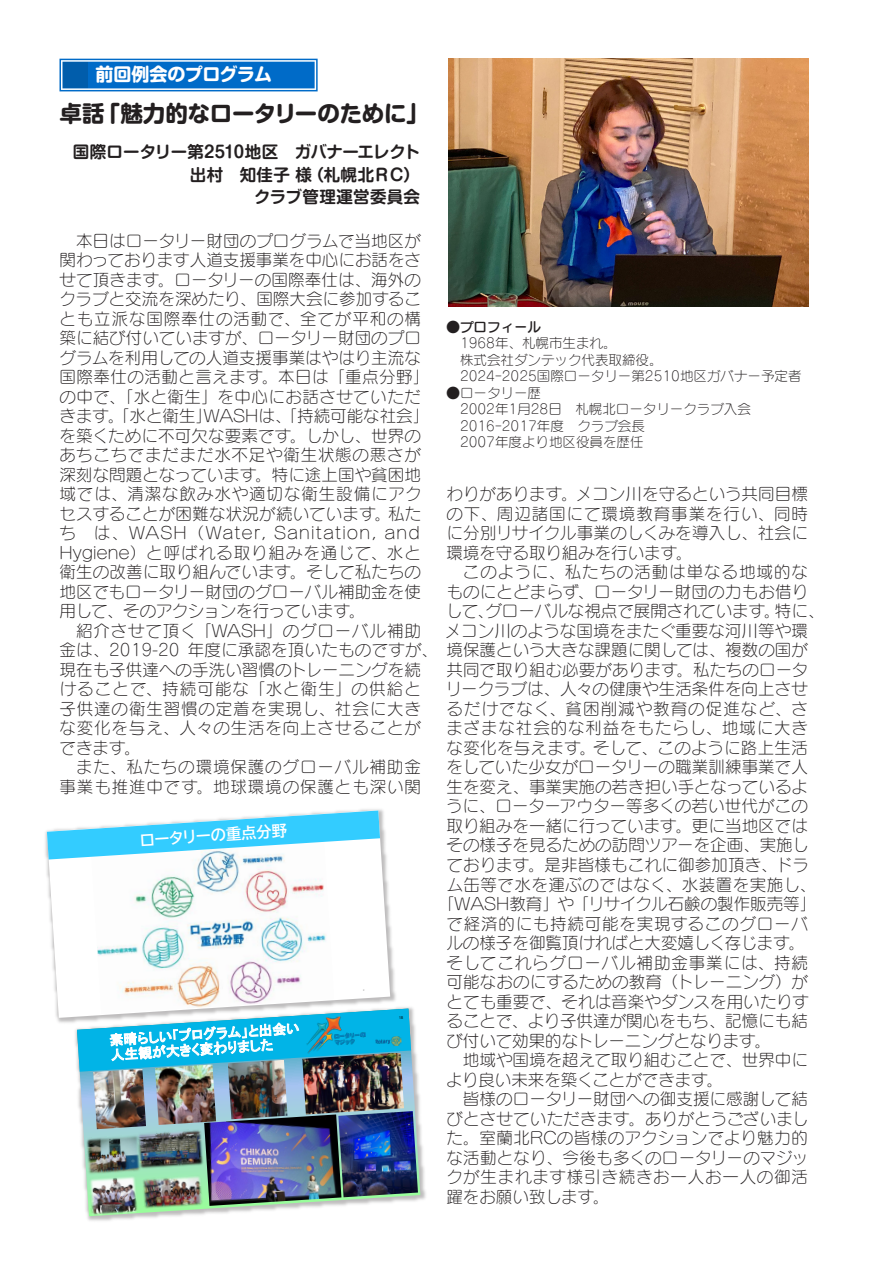
<style>
.page{position:relative;width:893px;height:1263px;background:#fff}
.page>*{position:absolute;margin:0;border:0;box-sizing:border-box;transform-origin:0 0}
.t1{font:700 22.5px "Shin M Go Pro";letter-spacing:-.01em;color:#231f20}
.t2{font:700 18px "Shin M Go Pro";letter-spacing:-.025em;color:#fff}
.t3{font:16.5px/19.5px "Seurat Pro L";letter-spacing:.005em;color:#231f20}
.t4{font:16.5px "Seurat Pro L";letter-spacing:.055em;color:#231f20}
.t5{font:700 16.5px/22.5px "Shin M Go Pro De";letter-spacing:.01em;color:#231f20;text-align:right}
.t6{font:16.5px "Seurat Pro L";letter-spacing:.06em;color:#231f20}
.t7{font:16.5px "Seurat Pro L";letter-spacing:.03em;color:#231f20}
.t8{font:16.5px "Seurat Pro L";letter-spacing:.035em;color:#231f20}
.t9{font:16.5px "Seurat Pro L";letter-spacing:.05em;color:#231f20}
.t10{font:16.5px "Seurat Pro L";letter-spacing:.045em;color:#231f20}
.t11{font:15.3px "BIZ UDP Gothic Bold";color:#fff}
.t12{font:13.8px/14.9px "MS P Gothic";color:#fff}
.t13{font:13.5px/16.5px "Seurat Pro L";color:#231f20}
.t14{font:13.5px "Seurat Pro DB";color:#231f20}
</style>
<div class="page">
<div style="left:59px;top:59px;width:259px;height:32px;border:3px solid #006bc8"></div>
<svg style="left:61px;top:60px;width:255px;height:30px;background:#1c7acb"></svg>
<img style="left:449px;top:58px;width:359px;height:249px">
<img style="left:45px;top:809px;width:351px;height:214px">
<svg style="left:47px;top:810px;width:343px;height:208px"></svg>
<img style="left:91px;top:859px;width:243px;height:145px">
<svg style="left:47px;top:810px;width:333px;height:49px"></svg>
<img style="left:73px;top:1004px;width:353px;height:217px">
<svg style="left:77px;top:1008px;width:343px;height:208px"></svg>
<img style="left:85px;top:1134px;width:58px;height:42px">
<img style="left:93px;top:1072px;width:53px;height:57px">
<img style="left:302px;top:1072px;width:102px;height:42px">
<img style="left:89px;top:1175px;width:50px;height:41px">
<img style="left:155px;top:1072px;width:61px;height:53px">
<img style="left:228px;top:1072px;width:59px;height:42px">
<img style="left:137px;top:1128px;width:67px;height:42px">
<img style="left:142px;top:1174px;width:62px;height:36px">
<img style="left:204px;top:1114px;width:137px;height:92px">
<img style="left:338px;top:1111px;width:80px;height:86px">
<img style="left:77px;top:1008px;width:334px;height:64px">
<p class="t2" style="left:95px;top:60px;width:178px">前回例会のプログラム</p>
<h1 class="t1" style="left:60px;top:95px;width:371px">卓話「魅力的なロータリーのために」</h1>
<p class="t5" style="left:73px;top:139px;width:349px">国際ロータリー第2510地区　ガバナーエレクト　出村　知佳子 様（札幌北ＲＣ）<br>クラブ管理運営委員会</p>
<p class="t3" style="left:60px;top:230px;width:379px">　本日はロータリー財団のプログラムで当地区が関わっております人道支援事業を中心にお話をさせて頂きます。ロータリーの国際奉仕は、海外のクラブと交流を深めたり、国際大会に参加することも立派な国際奉仕の活動で、全てが平和の構築に結び付いていますが、ロータリー財団のプログラムを利用しての人道支援事業はやはり主流な国際奉仕の活動と言えます。本日は「重点分野」の中で、「水と衛生」を中心にお話させていただきます。「水と衛生」ＷＡＳＨは、「持続可能な社会」を築くために不可欠な要素です。しかし、世界のあちこちでまだまだ水不足や衛生状態の悪さが深刻な問題となっています。特に途上国や貧困地域では、清潔な飲み水や適切な衛生設備にアクセスすることが困難な状況が続いています。私たち は、WASH（Water, Sanitation, and<br>Hygiene）と呼ばれる取り組みを通じて、水と衛生の改善に取り組んでいます。そして私たちの地区でもロータリー財団のグローバル補助金を使用して、そのアクションを行っています。<br>　紹介させて頂く「WASH」のグローバル補助金は、2019-20 年度に承認を頂いたものですが、現在も子供達への手洗い習慣のトレーニングを続けることで、持続可能な「水と衛生」の供給と子供達の衛生習慣の定着を実現し、社会に大きな変化を与え、人々の生活を向上させることができます。<br>　また、私たちの環境保護のグローバル補助金事業も推進中です。地球環境の保護とも深い関</p>
<p class="t11" style="left:140px;top:833px;width:148px;rotate:-4deg">ロータリーの重点分野</p>
<p class="t12" style="left:109px;top:1033px;width:192px;rotate:-4deg">素晴らしい「プログラム」と出会い人生観が大きく変わりました</p>
<p class="t14" style="left:446px;top:318px;width:96px">●プロフィール</p>
<p class="t13" style="left:446px;top:335px;width:357px">　1968年、札幌市生まれ。<br>　株式会社ダンテック代表取締役。<br>　2024ｰ2025国際ロータリー第2510地区ガバナー予定者</p>
<p class="t13" style="left:446px;top:384px;width:306px">●ロータリー歴<br>　2002年1月28日　札幌北ロータリークラブ入会　2016ｰ2017年度　クラブ会長<br>　2007年度より地区役員を歴任</p>
<p class="t3" style="left:446px;top:484px;width:363px">わりがあります。メコン川を守るという共同目標</p>
<p class="t4" style="left:446px;top:503px;width:363px">の下、周辺諸国にて環境教育事業を行い、同時</p>
<p class="t3" style="left:446px;top:523px;width:363px">に分別リサイクル事業のしくみを導入し、社会に</p>
<p class="t3" style="left:446px;top:542px;width:247px">環境を守る取り組みを行います。</p>
<p class="t6" style="left:446px;top:561px;width:363px">　このように、私たちの活動は単なる地域的な</p>
<p class="t3" style="left:446px;top:581px;width:363px">ものにとどまらず、ロータリー財団の力もお借り</p>
<p class="t3" style="left:446px;top:601px;width:380px">して、グローバルな視点で展開されています。特に、</p>
<p class="t3" style="left:444px;top:620px;width:365px">メコン川のような国境をまたぐ重要な河川等や環</p>
<p class="t3" style="left:446px;top:640px;width:363px">境保護という大きな課題に関しては、複数の国が</p>
<p class="t3" style="left:446px;top:659px;width:363px">共同で取り組む必要があります。私たちのロータ</p>
<p class="t3" style="left:445px;top:679px;width:364px">リークラブは、人々の健康や生活条件を向上させ</p>
<p class="t6" style="left:446px;top:698px;width:363px">るだけでなく、貧困削減や教育の促進など、さ</p>
<p class="t4" style="left:446px;top:718px;width:363px">まざまな社会的な利益をもたらし、地域に大き</p>
<p class="t3" style="left:446px;top:737px;width:363px">な変化を与えます。そして、このように路上生活</p>
<p class="t3" style="left:446px;top:757px;width:363px">をしていた少女がロータリーの職業訓練事業で人</p>
<p class="t3" style="left:446px;top:776px;width:363px">生を変え、事業実施の若き担い手となっているよ</p>
<p class="t3" style="left:446px;top:796px;width:364px">うに、ローターアウター等多くの若い世代がこの</p>
<p class="t3" style="left:446px;top:815px;width:363px">取り組みを一緒に行っています。更に当地区では</p>
<p class="t3" style="left:446px;top:835px;width:364px">その様子を見るための訪問ツアーを企画、実施し</p>
<p class="t3" style="left:446px;top:854px;width:364px">ております。是非皆様もこれに御参加頂き、ドラ</p>
<p class="t7" style="left:446px;top:874px;width:371px">ム缶等で水を運ぶのではなく、水装置を実施し、</p>
<p class="t3" style="left:438px;top:893px;width:379px">「ＷＡＳＨ教育」や「リサイクル石鹸の製作販売等」</p>
<p class="t9" style="left:446px;top:913px;width:363px">で経済的にも持続可能を実現するこのグローバ</p>
<p class="t3" style="left:446px;top:932px;width:360px">ルの様子を御覧頂ければと大変嬉しく存じます。</p>
<p class="t4" style="left:446px;top:952px;width:363px">そしてこれらグローバル補助金事業には、持続</p>
<p class="t3" style="left:446px;top:971px;width:363px">可能なおのにするための教育（トレーニング）が</p>
<p class="t3" style="left:446px;top:991px;width:364px">とても重要で、それは音楽やダンスを用いたりす</p>
<p class="t3" style="left:446px;top:1010px;width:363px">ることで、より子供達が関心をもち、記憶にも結</p>
<p class="t3" style="left:446px;top:1030px;width:326px">び付いて効果的なトレーニングとなります。</p>
<p class="t3" style="left:446px;top:1049px;width:363px">　地域や国境を超えて取り組むことで、世界中に</p>
<p class="t3" style="left:446px;top:1069px;width:278px">より良い未来を築くことができます。</p>
<p class="t3" style="left:446px;top:1088px;width:363px">　皆様のロータリー財団への御支援に感謝して結</p>
<p class="t3" style="left:446px;top:1108px;width:363px">びとさせていただきます。ありがとうございまし</p>
<p class="t8" style="left:446px;top:1127px;width:363px">た。室蘭北ＲＣの皆様のアクションでより魅力的</p>
<p class="t3" style="left:446px;top:1147px;width:363px">な活動となり、今後も多くのロータリーのマジッ</p>
<p class="t10" style="left:446px;top:1166px;width:363px">クが生まれます様引き続きお一人お一人の御活</p>
<p class="t3" style="left:446px;top:1186px;width:164px">躍をお願い致します。</p>
</div>
